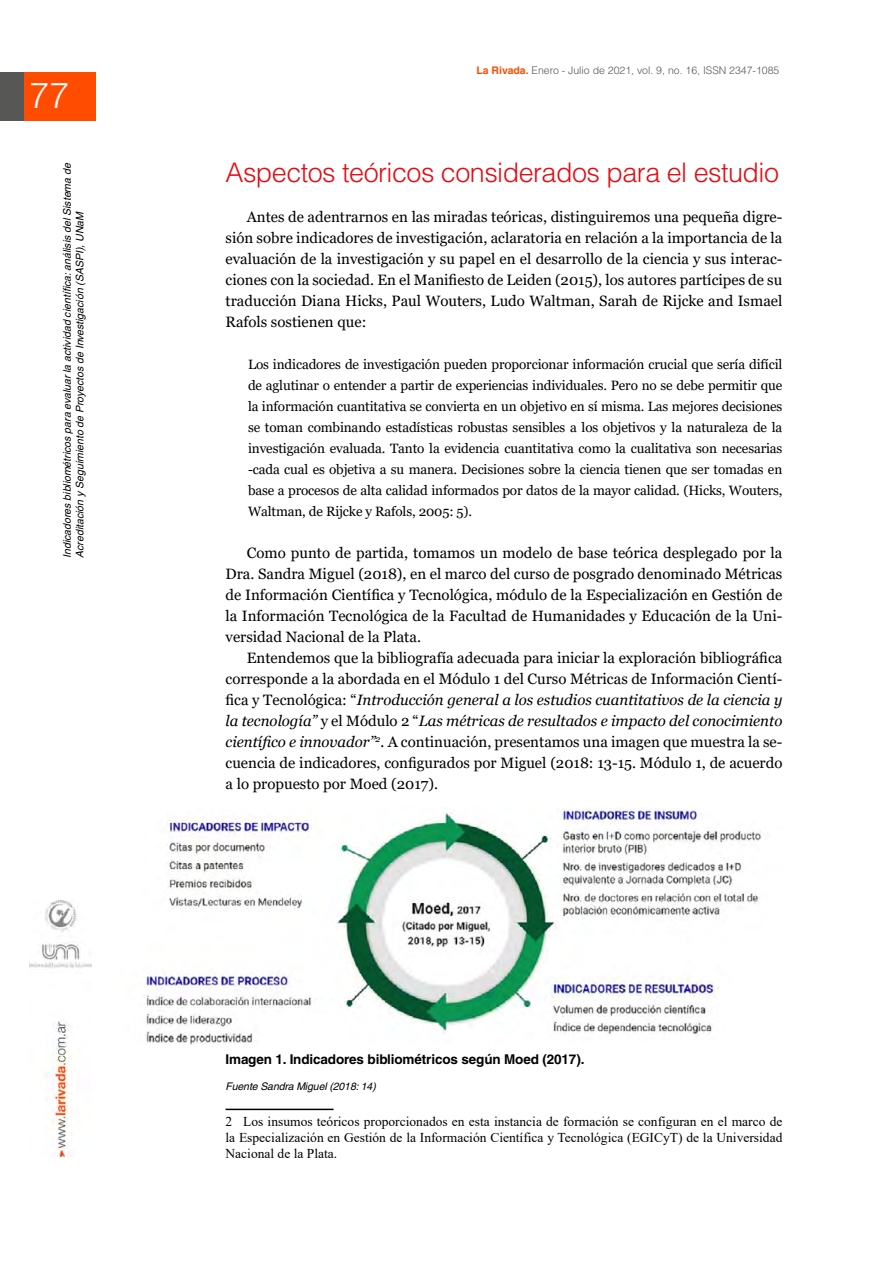
<style>
.page{position:relative;width:893px;height:1263px;background:#fff}
.page>*{position:absolute;margin:0;border:0;box-sizing:border-box;transform-origin:0 0}
.t1{font:300 36px "Helvetica Neue";color:#fff}
.t2{font:300 27px "Helvetica";letter-spacing:-.02em;color:#e60a12}
.t3{font:15px/21px "Georgia";color:#000;text-align:justify}
.t4{font:13.5px/21px "Georgia";letter-spacing:-.01em;color:#000;text-align:justify}
.t5{font:13.5px/16.2px "Times New Roman";color:#000;text-align:justify}
.t6{font:700 13.5px "Helvetica";letter-spacing:-.01em;color:#000}
.t7{font:italic 10.5px/12.6px "Helvetica";letter-spacing:-.01em;color:#000}
.t8{font:300 10.5px "Helvetica";color:#575756}
.s1{font-weight:700;color:#ff4c00}
.s2{font-style:italic}
</style>
<div class="page">
<div style="left:24px;top:73px;width:72px;height:48px;background:#ff4c00"></div>
<div style="left:0;top:73px;width:24px;height:48px;background:#575756"></div>
<img style="left:29px;top:901px;width:63px;height:256px">
<hr style="left:226px;top:1109px;width:108px;height:1px;background:#000">
<img style="left:143px;top:807px;width:619px;height:238px">
<h1 class="t1" style="left:29px;top:73px;width:42px">77</h1>
<p class="t7" style="left:61px;top:558px;width:396px;rotate:-90deg">Indicadores bibliométricos para evaluar la actividad científica: análisis del Sistema de<br>Acreditación y Seguimiento de Proyectos de Investigación (SASPI), UNaM</p>
<p class="t8" style="left:476px;top:63px;width:305px"><span class="s1">La Rivada.</span> Enero - Julio de 2021, vol. 9, no. 16, ISSN 2347-1085</p>
<h2 class="t2" style="left:226px;top:156px;width:555px">Aspectos teóricos considerados para el estudio</h2>
<p class="t3" style="left:226px;top:207px;width:558px;text-indent:21px">Antes de adentrarnos en las miradas teóricas, distinguiremos una pequeña digre&shy;sión sobre indicadores de investigación, aclaratoria en relación a la importancia de la evaluación de la investigación y su papel en el desarrollo de la ciencia y sus interac&shy;ciones con la sociedad. En el Manifiesto de Leiden (2015), los autores partícipes de su traducción Diana Hicks, Paul Wouters, Ludo Waltman, Sarah de Rijcke and Ismael Rafols sostienen que:</p>
<p class="t4" style="left:248px;top:354px;width:536px">Los indicadores de investigación pueden proporcionar información crucial que sería difícil de aglutinar o entender a partir de experiencias individuales. Pero no se debe permitir que la información cuantitativa se convierta en un objetivo en sí misma. Las mejores decisiones se toman combinando estadísticas robustas sensibles a los objetivos y la naturaleza de la investigación evaluada. Tanto la evidencia cuantitativa como la cualitativa son necesarias -cada cual es objetiva a su manera. Decisiones sobre la ciencia tienen que ser tomadas en base a procesos de alta calidad informados por datos de la mayor calidad. (Hicks, Wouters, Waltman, de Rijcke y Rafols, 2005: 5).</p>
<p class="t3" style="left:226px;top:543px;width:558px;text-indent:21px">Como punto de partida, tomamos un modelo de base teórica desplegado por la Dra. Sandra Miguel (2018), en el marco del curso de posgrado denominado Métricas de Información Científica y Tecnológica, módulo de la Especialización en Gestión de la Información Tecnológica de la Facultad de Humanidades y Educación de la Uni&shy;versidad Nacional de la Plata.</p>
<p class="t3" style="left:226px;top:648px;width:558px;text-indent:21px">Entendemos que la bibliografía adecuada para iniciar la exploración bibliográfica corresponde a la abordada en el Módulo 1 del Curso Métricas de Información Cientí&shy;fica y Tecnológica: “<span class="s2">Introducción general a los estudios cuantitativos de la ciencia y la tecnología”</span> y el Módulo 2 “<span class="s2">Las métricas de resultados e impacto del conocimiento científico e innovador”</span><sup>2</sup><span class="s2">.</span> A continuación, presentamos una imagen que muestra la se&shy;cuencia de indicadores, configurados por Miguel (2018: 13-15. Módulo 1, de acuerdo a lo propuesto por Moed (2017).</p>
<p class="t6" style="left:226px;top:1051px;width:360px">Imagen 1. Indicadores bibliométricos según Moed (2017).</p>
<p class="t7" style="left:226px;top:1080px;width:152px">Fuente Sandra Miguel (2018: 14)</p>
<p class="t5" style="left:226px;top:1113px;width:558px">2 Los insumos teóricos proporcionados en esta instancia de formación se configuran en el marco de la Especialización en Gestión de la Información Científica y Tecnológica (EGICyT) de la Universidad Nacional de la Plata.</p>
</div>
